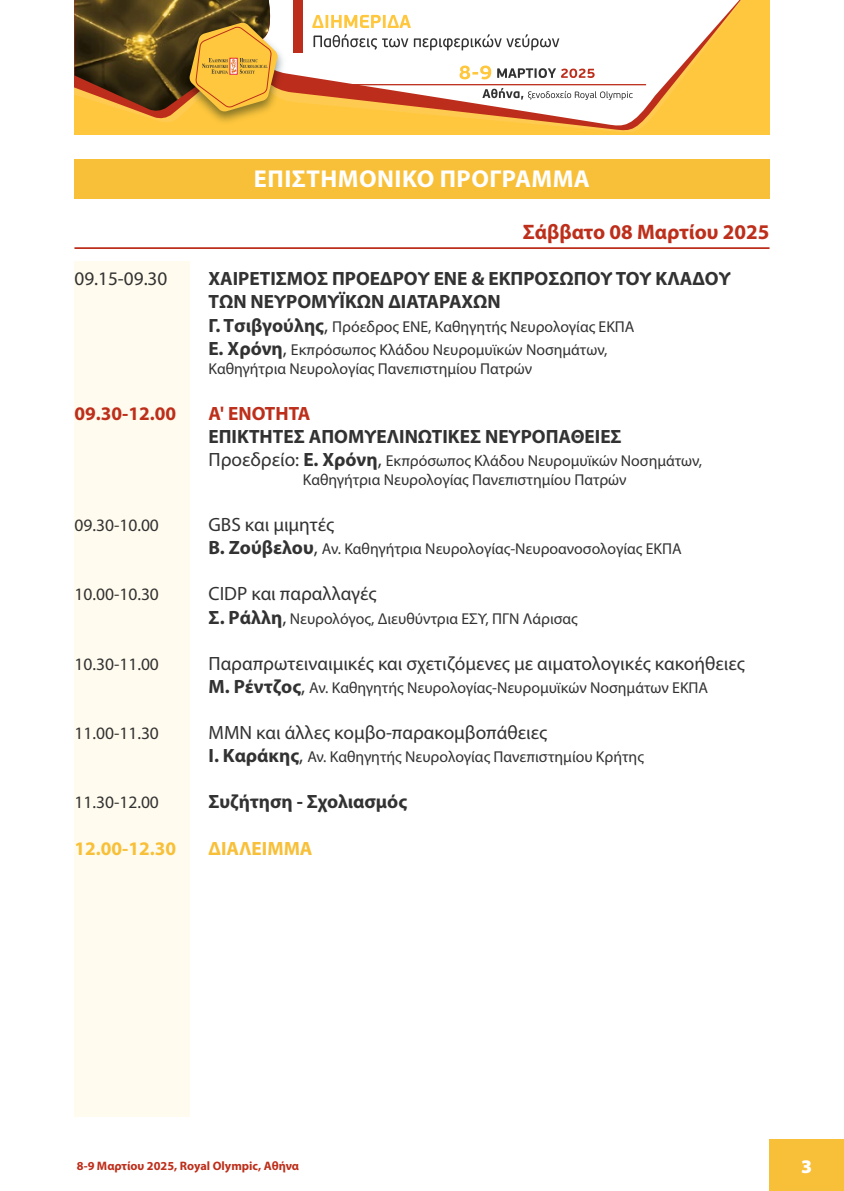
<style>
.page{position:relative;width:844px;height:1191px;background:#fff}
.page>*{position:absolute;margin:0;border:0;box-sizing:border-box;transform-origin:0 0}
.t1{font:700 24.5px "Myriad Pro";letter-spacing:.02em;color:#fff}
.t2{font:700 21px "Myriad Pro";color:#bd2f1b}
.t3{font:19.25px "Myriad Pro";color:#323232}
.t4{font:700 19.25px/23.1px "Myriad Pro";color:#323232}
.t5{font:700 19.25px "Myriad Pro";color:#bd2f1b}
.t6{font:700 19.25px "Myriad Pro";color:#f8c039}
.t7{font:900 19.25px "Myriad Pro";color:#fff}
.t8{font:17.5px "Myriad Pro";color:#323232}
.t9{font:15.75px/23.1px "Myriad Pro";color:#323232}
.t10{font:700 12.25px "Myriad Pro";color:#bd2f1b}
.s1{font-weight:700;font-size:19.25px}
.s2{font-size:19.25px}
</style>
<div class="page">
<div style="left:769px;top:1139px;width:74px;height:52px;background:#f8c039"></div>
<div style="left:74px;top:0;width:695px;height:135px;background:#ffc73d"></div>
<svg style="left:278px;top:0;width:464px;height:127px;fill:#fff"></svg>
<div style="left:293px;top:0;width:10px;height:53px;background:#bc2e1b"></div>
<img style="left:278px;top:16px;width:11px;height:111px">
<svg style="left:312px;top:15px;width:99px;height:13px"></svg>
<svg style="left:74px;top:0;width:204px;height:122px"></svg>
<svg style="left:313px;top:34px;width:246px;height:16px;background:#d0d0d0"></svg>
<hr style="left:317px;top:84px;width:329px;height:1px;background:#bc2e1b">
<svg style="left:459px;top:66px;width:32px;height:13px"></svg>
<svg style="left:497px;top:68px;width:97px;height:10px"></svg>
<svg style="left:482px;top:88px;width:150px;height:12px;background:#d4d4d4"></svg>
<div style="left:74px;top:261px;width:116px;height:855px;background:#fffbee"></div>
<hr style="left:74px;top:247px;width:695px;height:2px;background:#bd2f1b">
<div style="left:74px;top:159px;width:695px;height:39px;background:#f8c039"></div>
<h1 class="t1" style="left:254px;top:163px;width:337px">ΕΠΙΣΤΗΜΟΝΙΚΌ ΠΡΌΓΡΑΜΜΑ</h1>
<h2 class="t2" style="left:522px;top:218px;width:248px">Σάββατο 08 Μαρτίου 2025</h2>
<p class="t3" style="left:74px;top:267px;width:94px">09.15-09.30</p>
<p class="t4" style="left:208px;top:267px;width:523px">ΧΑΙΡΕΤΙΣΜΟΣ ΠΡΟΕΔΡΟΥ ΕΝΕ &amp; ΕΚΠΡΟΣΩΠΟΥ ΤΟΥ ΚΛΑΔΟΥ<br>ΤΩΝ ΝΕΥΡΟΜΥΪΚΩΝ ΔΙΑΤΑΡΑΧΩΝ</p>
<p class="t9" style="left:208px;top:314px;width:427px"><span class="s1">Γ. Τσιβγούλης</span><span class="s2">,</span> Πρόεδρος ΕΝΕ, Καθηγητής Νευρολογίας ΕΚΠΑ<br><span class="s1">Ε. Χρόνη</span><span class="s2">,</span> Εκπρόσωπος Κλάδου Νευρομυϊκών Νοσημάτων,</p>
<p class="t9" style="left:208px;top:356px;width:325px">Καθηγήτρια Νευρολογίας Πανεπιστημίου Πατρών</p>
<p class="t5" style="left:74px;top:401px;width:103px">09.30-12.00</p>
<p class="t5" style="left:208px;top:401px;width:104px">Α' ΕΝΟΤΗΤΑ</p>
<p class="t4" style="left:208px;top:424px;width:414px">ΕΠΙΚΤΗΤΕΣ ΑΠΟΜΥΕΛΙΝΩΤΙΚΕΣ ΝΕΥΡΟΠΑΘΕΙΕΣ</p>
<p class="t9" style="left:303px;top:451px;width:400px;line-height:18.9px;text-indent:-94px"><span class="s2">Προεδρείο:</span> <span class="s1">Ε. Χρόνη</span><span class="s2">,</span> Εκπρόσωπος Κλάδου Νευρομυϊκών Νοσημάτων,<br>Καθηγήτρια Νευρολογίας Πανεπιστημίου Πατρών</p>
<p class="t8" style="left:74px;top:514px;width:86px">09.30-10.00</p>
<p class="t3" style="left:208px;top:513px;width:127px">GBS και μιμητές</p>
<p class="t9" style="left:208px;top:537px;width:474px"><span class="s1">Β. Ζούβελου</span><span class="s2">,</span> Αν. Καθηγήτρια Νευρολογίας-Νευροανοσολογίας ΕΚΠΑ</p>
<p class="t8" style="left:74px;top:584px;width:86px">10.00-10.30</p>
<p class="t3" style="left:208px;top:582px;width:169px">CIDP και παραλλαγές</p>
<p class="t9" style="left:208px;top:606px;width:370px"><span class="s1">Σ. Ράλλη</span><span class="s2">,</span> Νευρολόγος, Διευθύντρια ΕΣΥ, ΠΓΝ Λάρισας</p>
<p class="t8" style="left:74px;top:653px;width:86px">10.30-11.00</p>
<p class="t3" style="left:208px;top:651px;width:537px">Παραπρωτειναιμικές και σχετιζόμενες με αιματολογικές κακοήθειες</p>
<p class="t9" style="left:208px;top:676px;width:501px"><span class="s1">Μ. Ρέντζος</span><span class="s2">,</span> Αν. Καθηγητής Νευρολογίας-Νευρομυϊκών Νοσημάτων ΕΚΠΑ</p>
<p class="t8" style="left:74px;top:722px;width:86px">11.00-11.30</p>
<p class="t3" style="left:208px;top:720px;width:340px">ΜΜΝ και άλλες κομβο-παρακομβοπάθειες</p>
<p class="t9" style="left:208px;top:745px;width:437px"><span class="s1">Ι. Καράκης</span><span class="s2">,</span> Αν. Καθηγητής Νευρολογίας Πανεπιστημίου Κρήτης</p>
<p class="t8" style="left:74px;top:791px;width:86px">11.30-12.00</p>
<p class="t4" style="left:208px;top:789px;width:200px">Συζήτηση - Σχολιασμός</p>
<p class="t6" style="left:74px;top:835px;width:103px">12.00-12.30</p>
<p class="t6" style="left:208px;top:835px;width:105px">ΔΙΑΛΕΙΜΜΑ</p>
<p class="t10" style="left:77px;top:1157px;width:223px">8-9 Μαρτίου 2025, Royal Olympic, Αθήνα</p>
<p class="t7" style="left:801px;top:1153px;width:13px">3</p>
</div>
